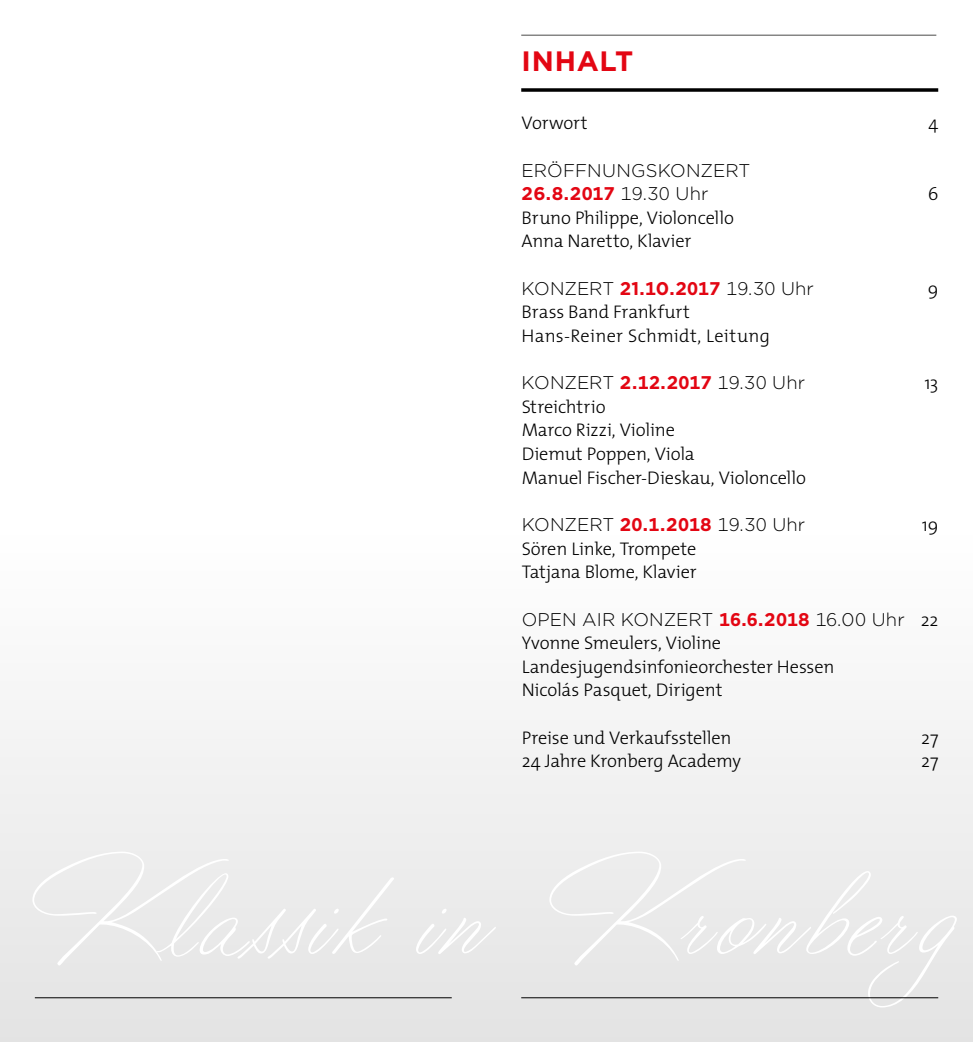
<style>
.page{position:relative;width:973px;height:1042px;background:#fff}
.page>*{position:absolute;margin:0;border:0;box-sizing:border-box;transform-origin:0 0}
.t1{font:133.35px "Ballerina Pro";letter-spacing:-.01em;color:#fff}
.t2{font:700 28px "Gotham";letter-spacing:.025em;color:#e30613}
.t3{font:300 18.38px/23.6px "The Mix";letter-spacing:-.01em;color:#000}
.t4{font:300 18.38px/23.6px "Gotham";color:#000}
.t5{font:300 18.38px/23.6px "The Mix";letter-spacing:.01em;color:#000}
.s1{font-weight:700;color:#e30613}
.s2{font-family:"The Mix"}
</style>
<div class="page">
<div style="left:0;top:536px;width:972px;height:506px;background:linear-gradient(to right,#f1f1f1,#f1f1f1)"></div>
<svg style="left:521px;top:88px;width:417px;height:4px;background:#1f1f1f"></svg>
<hr style="left:521px;top:35px;width:415px;height:1px;background:#4a4a49">
<hr style="left:521px;top:997px;width:417px;height:1px;background:#000">
<hr style="left:35px;top:997px;width:416px;height:1px;background:#000">
<h2 class="t2" style="left:521px;top:42px;width:113px">INHALT</h2>
<p class="t3" style="left:521px;top:111px;width:67px">Vorwort</p>
<p class="t3" style="left:928px;top:111px;width:11px">4</p>
<p class="t4" style="left:521px;top:158px;width:230px">ERÖFFNUNGSKONZERT<br><span class="s1">26.8.2017</span> 19.30 Uhr</p>
<p class="t3" style="left:927px;top:181px;width:12px">6</p>
<p class="t3" style="left:521px;top:205px;width:214px">Bruno Philippe, Violoncello<br>Anna Naretto, Klavier</p>
<p class="t4" style="left:521px;top:276px;width:294px">KONZERT <span class="s1">21.10.2017</span> 19.30 Uhr</p>
<p class="t3" style="left:927px;top:276px;width:12px">9</p>
<p class="t5" style="left:521px;top:300px;width:250px">Brass Band Frankfurt<br>Hans-Reiner Schmidt, Leitung</p>
<p class="t4" style="left:521px;top:370px;width:285px">KONZERT <span class="s1">2.12.2017</span> 19.30 Uhr</p>
<p class="t3" style="left:924px;top:370px;width:16px">13</p>
<p class="t3" style="left:521px;top:394px;width:286px">Streichtrio<br>Marco Rizzi, Violine<br>Diemut Poppen, Viola<br>Manuel Fischer-Dieskau, Violoncello</p>
<p class="t4" style="left:521px;top:512px;width:285px">KONZERT <span class="s1">20.1.2018</span> 19.30 Uhr</p>
<p class="t3" style="left:921px;top:512px;width:18px">19</p>
<p class="t3" style="left:521px;top:536px;width:176px">Sören Linke, Trompete<br>Tatjana Blome, Klavier</p>
<p class="t4" style="left:521px;top:607px;width:418px">OPEN AIR KONZERT <span class="s1">16.6.2018</span> 16.00 Uhr <span class="s2">22</span></p>
<p class="t3" style="left:521px;top:630px;width:314px">Yvonne Smeulers, Violine<br>Landesjugendsinfonieorchester Hessen<br>Nicolás Pasquet, Dirigent</p>
<p class="t3" style="left:521px;top:725px;width:211px">Preise und Verkaufsstellen</p>
<p class="t3" style="left:921px;top:725px;width:19px">27</p>
<p class="t3" style="left:521px;top:749px;width:221px">24 Jahre Kronberg Academy</p>
<p class="t3" style="left:921px;top:749px;width:19px">27</p>
<h1 class="t1" style="left:0;top:822px;width:951px">Klassik in Kronberg</h1>
</div>
